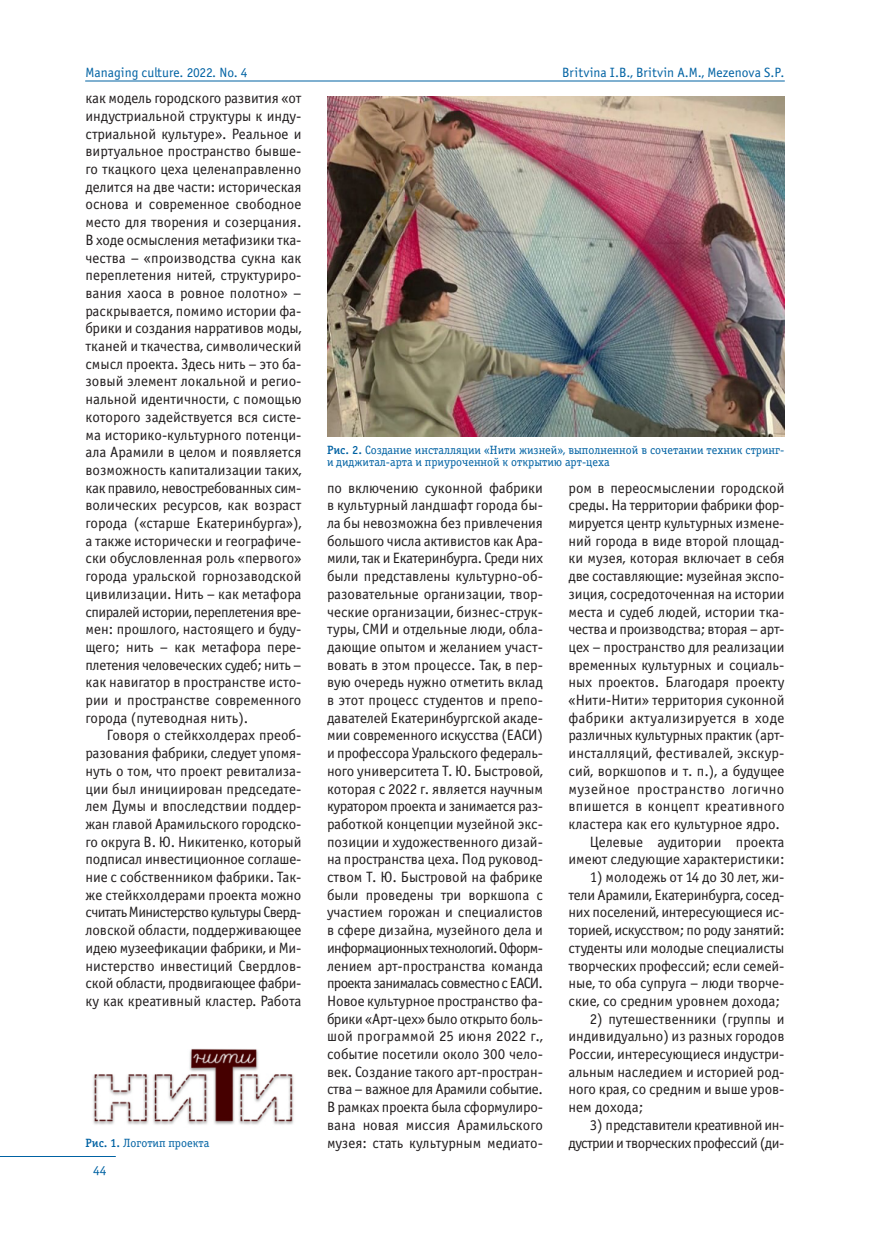
<style>
.page{position:relative;width:870px;height:1233px;background:#fff}
.page>*{position:absolute;margin:0;border:0;box-sizing:border-box;transform-origin:0 0}
.t1{font:15px/17.7px "Officina Sans Book ITC";color:#231f20;text-align:justify}
.t2{font:15px "Officina Sans Book ITC";letter-spacing:-.02em;color:#231f20}
.t3{font:15px "Officina Sans Book ITC";letter-spacing:.02em;color:#231f20}
.t4{font:15px "Officina Sans Book ITC";letter-spacing:-.03em;color:#231f20}
.t5{font:15px "Officina Sans Book ITC";letter-spacing:-.025em;color:#231f20}
.t6{font:15px "Officina Sans Book ITC";letter-spacing:.03em;color:#231f20}
.t7{font:13.5px "Officina Sans Book ITC";color:#0062a3}
.t8{font:12px/12.6px "Officina Serif Book ITC";color:#0062a3}
.s1{font-family:"Officina Serif Medium ITC"}
</style>
<div class="page">
<hr style="left:86px;top:81px;width:698px;height:1px;background:#0062a3">
<hr style="left:0;top:1156px;width:116px;height:1px;background:#0062a3">
<img style="left:93px;top:1048px;width:201px;height:77px">
<img style="left:327px;top:96px;width:457px;height:340px">
<p class="t7" style="left:86px;top:67px;width:164px">Managing culture. 2022. No. 4</p>
<p class="t7" style="left:562px;top:67px;width:224px">Britvina I.B., Britvin A.M., Mezenova S.P.</p>
<p class="t1" style="left:86px;top:91px;width:217px">как модель городского развития «от индустриальной структуры к инду&shy;стриальной культуре». Реальное и виртуальное пространство бывше&shy;го ткацкого цеха целенаправленно делится на две части: историческая основа и современное свободное место для творения и созерцания.<br>В ходе осмысления метафизики тка&shy;чества – «производства сукна как переплетения нитей, структуриро&shy;вания хаоса в ровное полотно» – раскрывается, помимо истории фа&shy;брики и создания нарративов моды, тканей и ткачества, символический смысл проекта. Здесь нить – это ба&shy;зовый элемент локальной и регио&shy;нальной идентичности, с помощью которого задействуется вся систе&shy;ма историко-культурного потенци&shy;ала Арамили в целом и появляется возможность капитализации таких, как правило, невостребованных сим&shy;волических ресурсов, как возраст города («старше Екатеринбурга»), а также исторически и географиче&shy;ски обусловленная роль «первого» города уральской горнозаводской цивилизации. Нить – как метафора спиралей истории, переплетения вре&shy;мен: прошлого, настоящего и буду&shy;щего; нить – как метафора пере&shy;плетения человеческих судеб; нить – как навигатор в пространстве исто&shy;рии и пространстве современного города (путеводная нить).</p>
<p class="t1" style="left:86px;top:728px;width:217px;text-indent:21px">Говоря о стейкхолдерах преоб&shy;разования фабрики, следует упомя&shy;нуть о том, что проект ревитализа&shy;ции был инициирован председате&shy;лем Думы и впоследствии поддер&shy;жан главой Арамильского городско&shy;го округа В. Ю. Никитенко, который подписал инвестиционное соглаше&shy;ние с собственником фабрики. Так&shy;же стейкхолдерами проекта можно считатьМинистерствокультурыСверд&shy;ловской области, поддерживающее идею музеефикации фабрики, и Ми&shy;нистерство инвестиций Свердлов&shy;ской области, продвигающее фабри&shy;ку как креативный кластер. Работа</p>
<p class="t8" style="left:327px;top:444px;width:459px"><span class="s1">Рис. 2.</span> Создание инсталляции «Нити жизней», выполненной в сочетании техник стринг&shy;и диджитал-арта и приуроченной к открытию арт-цеха</p>
<p class="t1" style="left:327px;top:480px;width:217px">по включению суконной фабрики в культурный ландшафт города бы&shy;ла бы невозможна без привлечения большого числа активистов как Ара&shy;мили, так и Екатеринбурга. Среди них были представлены культурно-об&shy;разовательные организации, твор&shy;ческие организации, бизнес-струк&shy;туры, СМИ и отдельные люди, обла&shy;дающие опытом и желанием участ&shy;вовать в этом процессе. Так, в пер&shy;вую очередь нужно отметить вклад в этот процесс студентов и препо&shy;давателей Екатеринбургской акаде&shy;мии современного искусства (ЕАСИ) и профессора Уральского федераль&shy;ного университета Т. Ю. Быстровой, которая с 2022 г. является научным куратором проекта и занимается раз&shy;работкой концепции музейной экс&shy;позиции и художественного дизай&shy;на пространства цеха. Под руковод&shy;ством Т. Ю. Быстровой на фабрике были проведены три воркшопа с участием горожан и специалистов в сфере дизайна, музейного дела и информационныхтехнологий.Оформ&shy;лением арт-пространства команда проекта занималась совместно с ЕАСИ.<br>Новое культурное пространство фа&shy;брики «Арт-цех» было открыто боль&shy;шой программой 25 июня 2022 г., событие посетили около 300 чело&shy;век. Создание такого арт-простран&shy;ства – важное для Арамили событие.<br>В рамках проекта была сформулиро&shy;вана новая миссия Арамильского музея: стать культурным медиато-</p>
<p class="t1" style="left:569px;top:480px;width:217px">ром в переосмыслении городской</p>
<p class="t2" style="left:569px;top:499px;width:217px">среды. На территории фабрики фор-</p>
<p class="t1" style="left:569px;top:515px;width:217px">мируется центр культурных измене-</p>
<p class="t1" style="left:569px;top:533px;width:217px">ний города в виде второй площад-</p>
<p class="t1" style="left:569px;top:551px;width:217px">ки музея, которая включает в себя</p>
<p class="t1" style="left:569px;top:568px;width:217px">две составляющие: музейная экспо-</p>
<p class="t1" style="left:569px;top:586px;width:217px">зиция, сосредоточенная на истории</p>
<p class="t1" style="left:569px;top:604px;width:217px">места и судеб людей, истории тка-</p>
<p class="t2" style="left:569px;top:623px;width:217px">чества и производства; вторая – арт-</p>
<p class="t1" style="left:569px;top:639px;width:217px">цех – пространство для реализации</p>
<p class="t1" style="left:569px;top:657px;width:217px">временных культурных и социаль-</p>
<p class="t1" style="left:569px;top:675px;width:217px">ных проектов. Благодаря проекту</p>
<p class="t1" style="left:569px;top:692px;width:217px">«Нити-Нити» территория суконной</p>
<p class="t3" style="left:569px;top:712px;width:217px">фабрики актуализируется в ходе</p>
<p class="t1" style="left:569px;top:728px;width:217px">различных культурных практик (арт-</p>
<p class="t1" style="left:569px;top:745px;width:217px">инсталляций, фестивалей, экскур-</p>
<p class="t1" style="left:569px;top:763px;width:217px">сий, воркшопов и т. п.), а будущее</p>
<p class="t6" style="left:569px;top:783px;width:217px">музейное пространство логично</p>
<p class="t3" style="left:569px;top:800px;width:217px">впишется в концепт креативного</p>
<p class="t1" style="left:569px;top:816px;width:213px">кластера как его культурное ядро.</p>
<p class="t1" style="left:590px;top:834px;width:196px">Целевые аудитории проекта</p>
<p class="t1" style="left:569px;top:852px;width:217px">имеют следующие характеристики:</p>
<p class="t1" style="left:569px;top:869px;width:217px;text-indent:21px">1) молодежь от 14 до 30 лет, жи&shy;тели Арамили, Екатеринбурга, сосед&shy;них поселений, интересующиеся ис&shy;торией, искусством; по роду занятий: студенты или молодые специалисты творческих профессий; если семей&shy;ные, то оба супруга – люди творче&shy;ские, со средним уровнем дохода;</p>
<p class="t1" style="left:569px;top:1011px;width:217px;text-indent:21px">2) путешественники (группы и индивидуально) из разных городов России, интересующиеся индустри&shy;альным наследием и историей род&shy;ного края, со средним и выше уров&shy;нем дохода;</p>
<p class="t5" style="left:590px;top:1119px;width:196px">3) представители креативной ин-</p>
<p class="t8" style="left:86px;top:1138px;width:125px"><span class="s1">Рис. 1.</span> Логотип проекта</p>
<p class="t4" style="left:569px;top:1137px;width:217px">дустрии и творческих профессий (ди-</p>
<p class="t7" style="left:93px;top:1165px;width:15px">44</p>
</div>
